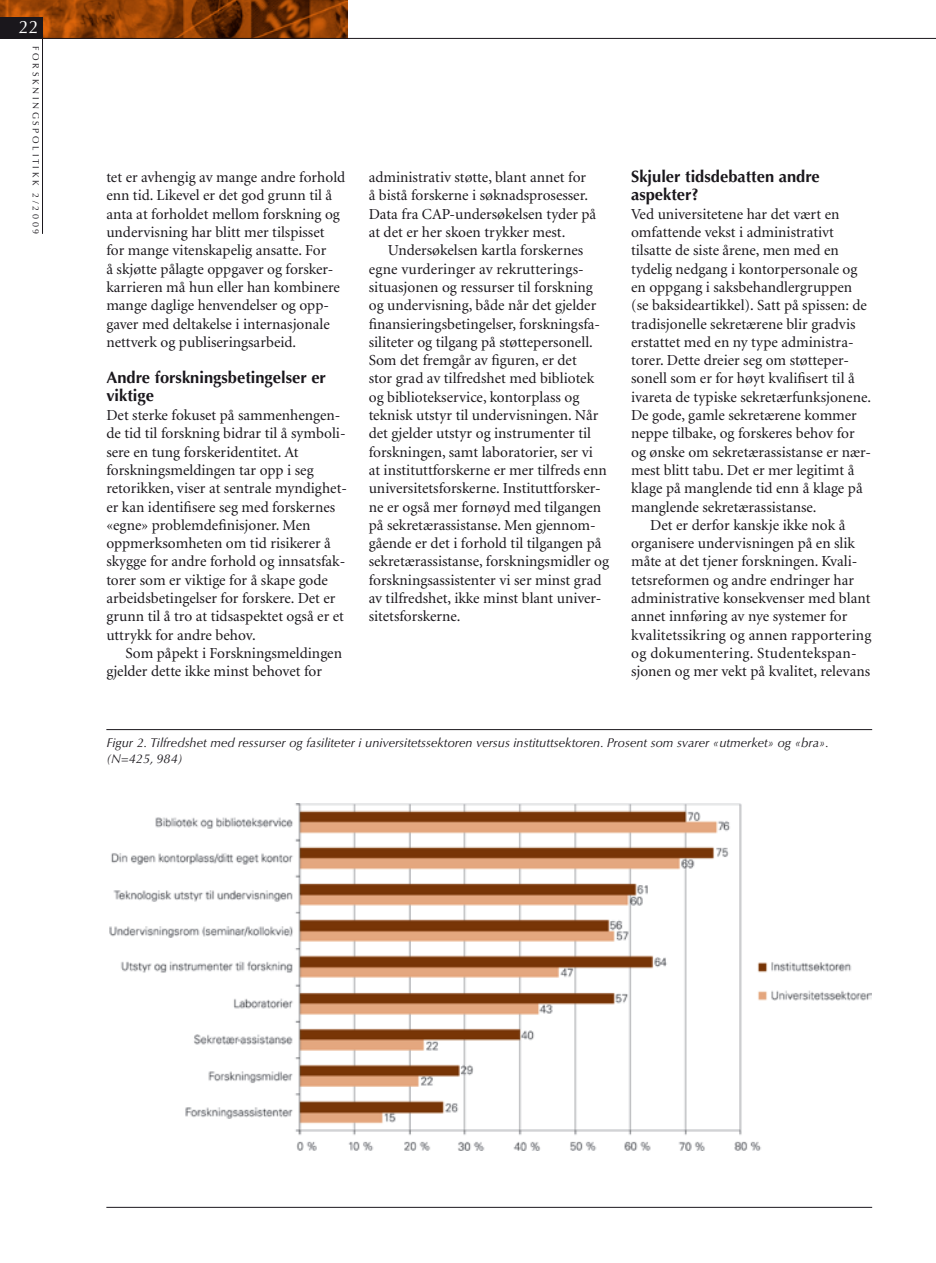
<style>
.page{position:relative;width:936px;height:1263px;background:#fff}
.page>*{position:absolute;margin:0;border:0;box-sizing:border-box;transform-origin:0 0}
.t1{font:18px "Optima LT Std";color:#fff}
.t2{font:700 16.5px/18px "Optima LT Std";color:#1a171c}
.t3{font:15.3px/18.3px "Minion";color:#1a171c}
.t4{font:15.3px "Minion";letter-spacing:.02em;color:#1a171c}
.t5{font:italic 12.75px/15.8px "Optima";color:#1a171c}
.t6{font:9px "Optima LT Std";letter-spacing:.3em;color:#1a171c}
</style>
<div class="page">
<img style="left:0;top:0;width:347px;height:38px">
<div style="left:0;top:17px;width:43px;height:21px;background:#1a171c"></div>
<hr style="left:42px;top:17px;width:1px;height:217px;background:#1a171c">
<hr style="left:0;top:38px;width:935px;height:1px;background:#1a171c">
<hr style="left:106px;top:729px;width:766px;height:1px;background:#1a171c">
<img style="left:109px;top:803px;width:761px;height:348px">
<hr style="left:106px;top:1207px;width:766px;height:1px;background:#1a171c">
<p class="t1" style="left:19px;top:17px;width:22px">22</p>
<p class="t6" style="left:41px;top:46px;width:190px;rotate:90deg">Forskningspolitikk 2/2009</p>
<p class="t3" style="left:106px;top:169px;width:240px">tet er avhengig av mange andre forhold enn tid. Likevel er det god grunn til å anta at forholdet mellom forskning og undervisning har blitt mer tilspisset for mange vitenskapelig ansatte. For<br>å skjøtte pålagte oppgaver og forsker&shy;karrieren må hun eller han kombinere mange daglige henvendelser og opp&shy;gaver med deltakelse i internasjonale nettverk og publiseringsarbeid.</p>
<p class="t2" style="left:106px;top:369px;width:221px">Andre forskningsbetingelser er viktige</p>
<p class="t3" style="left:106px;top:407px;width:240px">Det sterke fokuset på sammenhengen&shy;de tid til forskning bidrar til å symboli&shy;sere en tung forskeridentitet. At forskningsmeldingen tar opp i seg retorikken, viser at sentrale myndighet&shy;er kan identifisere seg med forskernes «egne» problemdefinisjoner. Men oppmerksomheten om tid risikerer å skygge for andre forhold og innsatsfak&shy;torer som er viktige for å skape gode arbeidsbetingelser for forskere. Det er grunn til å tro at tidsaspektet også er et uttrykk for andre behov.</p>
<p class="t3" style="left:106px;top:644px;width:237px;text-indent:19px">Som påpekt i Forskningsmeldingen gjelder dette ikke minst behovet for</p>
<p class="t3" style="left:369px;top:169px;width:229px">administrativ støtte, blant annet for å bistå forskerne i søknadsprosesser.<br>Data fra CAP-undersøkelsen tyder på at det er her skoen trykker mest.</p>
<p class="t3" style="left:369px;top:242px;width:242px;text-indent:19px">Undersøkelsen kartla forskernes egne vurderinger av rekrutterings--- situasjonen og ressurser til forskning og undervisning, både når det gjelder finansieringsbetingelser, forskningsfa&shy;siliteter og tilgang på støttepersonell.<br>Som det fremgår av figuren, er det<br>stor grad av tilfredshet med bibliotek og bibliotekservice, kontorplass og teknisk utstyr til undervisningen. Når det gjelder utstyr og instrumenter til forskningen, samt laboratorier, ser vi<br>at instituttforskerne er mer tilfreds enn universitetsforskerne. Instituttforsker&shy;ne er også mer fornøyd med tilgangen på sekretærassistanse. Men gjennom&shy;gående er det i forhold til tilgangen på sekretærassistanse, forskningsmidler og forskningsassistenter vi ser minst grad av tilfredshet, ikke minst blant univer&shy;sitetsforskerne.</p>
<p class="t2" style="left:631px;top:168px;width:190px">Skjuler tidsdebatten andre aspekter?</p>
<p class="t3" style="left:631px;top:205px;width:210px">Ved universitetene har det vært en</p>
<p class="t3" style="left:631px;top:224px;width:204px">omfattende vekst i administrativt</p>
<p class="t3" style="left:631px;top:242px;width:209px">tilsatte de siste årene, men med en</p>
<p class="t3" style="left:631px;top:260px;width:228px">tydelig nedgang i kontorpersonale og</p>
<p class="t3" style="left:631px;top:278px;width:223px">en oppgang i saksbehandlergruppen</p>
<p class="t3" style="left:631px;top:297px;width:237px">(se baksideartikkel). Satt på spissen: de</p>
<p class="t3" style="left:631px;top:315px;width:226px">tradisjonelle sekretærene blir gradvis</p>
<p class="t3" style="left:631px;top:333px;width:222px">erstattet med en ny type administra-</p>
<p class="t3" style="left:631px;top:352px;width:217px">torer. Dette dreier seg om støtteper-</p>
<p class="t3" style="left:631px;top:370px;width:225px">sonell som er for høyt kvalifisert til å</p>
<p class="t3" style="left:631px;top:388px;width:241px">ivareta de typiske sekretærfunksjonene.</p>
<p class="t3" style="left:631px;top:407px;width:227px">De gode, gamle sekretærene kommer</p>
<p class="t3" style="left:631px;top:425px;width:225px">neppe tilbake, og forskeres behov for</p>
<p class="t3" style="left:631px;top:443px;width:240px">og ønske om sekretærassistanse er nær-</p>
<p class="t3" style="left:631px;top:461px;width:225px">mest blitt tabu. Det er mer legitimt å</p>
<p class="t3" style="left:631px;top:480px;width:233px">klage på manglende tid enn å klage på</p>
<p class="t3" style="left:631px;top:498px;width:187px">manglende sekretærassistanse.</p>
<p class="t3" style="left:650px;top:516px;width:196px">Det er derfor kanskje ikke nok å</p>
<p class="t3" style="left:631px;top:535px;width:225px">organisere undervisningen på en slik</p>
<p class="t3" style="left:631px;top:553px;width:226px">måte at det tjener forskningen. Kvali-</p>
<p class="t3" style="left:631px;top:571px;width:224px">tetsreformen og andre endringer har</p>
<p class="t3" style="left:631px;top:590px;width:241px">administrative konsekvenser med blant</p>
<p class="t3" style="left:631px;top:608px;width:218px">annet innføring av nye systemer for</p>
<p class="t3" style="left:631px;top:626px;width:242px">kvalitetssikring og annen rapportering</p>
<p class="t4" style="left:631px;top:645px;width:224px">og dokumentering. Studentekspan--</p>
<p class="t3" style="left:631px;top:663px;width:240px">sjonen og mer vekt på kvalitet, relevans</p>
<p class="t5" style="left:106px;top:735px;width:724px">Figur 2. Tilfredshet med ressurser og fasiliteter i universitetssektoren versus instituttsektoren. Prosent som svarer «utmerket» og «bra». (N=425, 984)</p>
</div>
